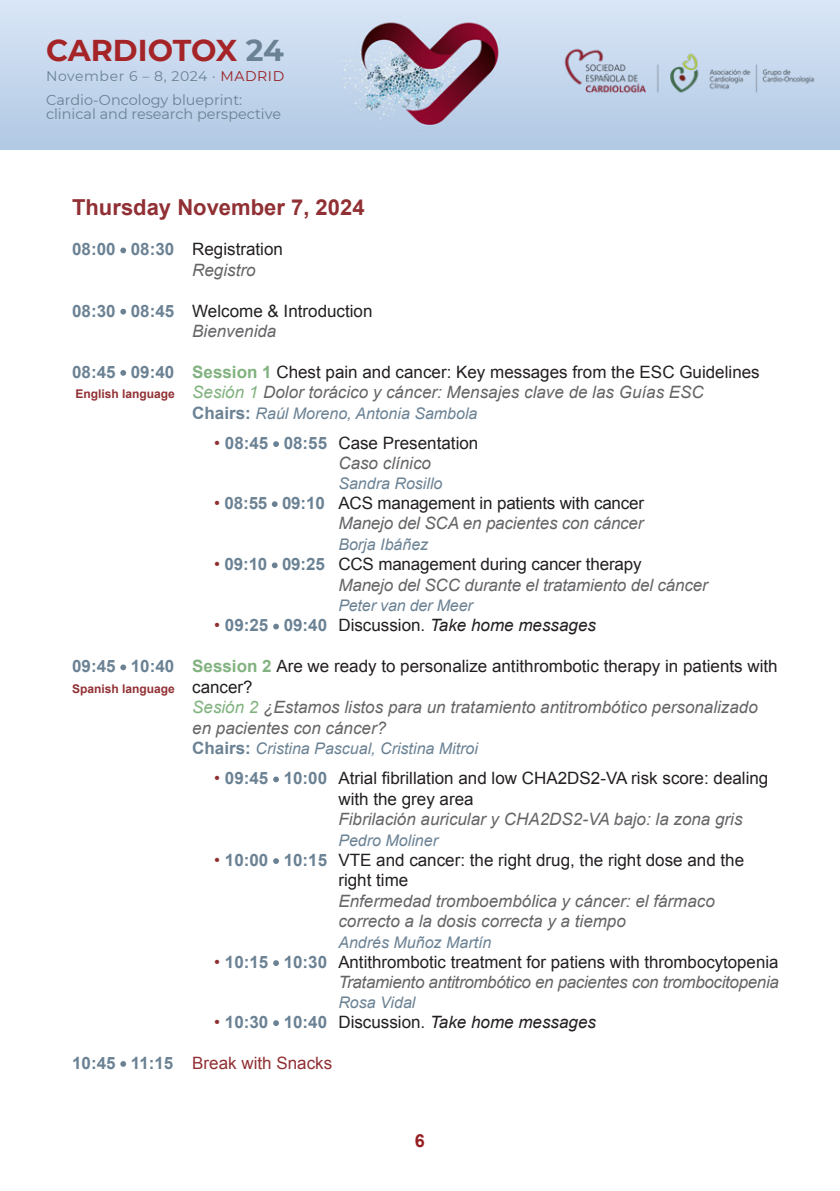
<style>
.page{position:relative;width:840px;height:1191px;background:#fff}
.page>*{position:absolute;margin:0;border:0;box-sizing:border-box;transform-origin:0 0}
.t1{font:700 30px "Montserrat";letter-spacing:-.01em;color:#a52428}
.t2{font:700 22px "Arial";color:#913034}
.t3{font:700 18px "Arial";color:#982022}
.t4{font:17px/20.4px "Arial";color:#231f20}
.t5{font:italic 17px/20.4px "Arial";color:#656568}
.t6{font:italic 17px/20.4px "Arial";letter-spacing:-.02em;color:#656568;text-align:right}
.t7{font:italic 17px "Arial";color:#231f20}
.t8{font:17px "Arial";color:#913034}
.t9{font:italic 16px "Arial";color:#6b8294}
.t10{font:14.4px/14.4px "Montserrat";color:#6b8294}
.t11{font:14px "Montserrat";letter-spacing:.04em;color:#6b8294}
.t12{font:700 12px "Arial";color:#913034}
.s1{color:#6b8294}
.s2{color:#982022}
.s3{font-weight:700;color:#6b8294}
.s4{font-style:italic;color:#656568}
.s5{font-weight:700;color:#81b27f}
.s6{font-weight:700;font-style:normal;font-size:12px;color:#913034}
.s7{color:#81b27f}
.s8{font-weight:700;font-style:normal;font-size:17px}
.s9{color:#913034}
.s10{font-style:normal;color:#913034}
.s11{font-weight:700;font-style:normal;color:#6b8294}
.s12{font-style:normal;color:#231f20}
.s13{font-style:normal}
.s14{font-weight:400;font-size:17px;color:#231f20}
</style>
<div class="page">
<img style="left:0;top:0;width:839px;height:149px">
<img style="left:562px;top:47px;width:254px;height:47px">
<svg style="left:120px;top:247px;width:6px;height:6px"></svg>
<svg style="left:120px;top:309px;width:6px;height:5px"></svg>
<svg style="left:120px;top:370px;width:6px;height:6px"></svg>
<svg style="left:273px;top:441px;width:6px;height:6px"></svg>
<svg style="left:272px;top:501px;width:5px;height:6px"></svg>
<svg style="left:272px;top:562px;width:5px;height:6px"></svg>
<svg style="left:273px;top:623px;width:6px;height:6px"></svg>
<svg style="left:120px;top:664px;width:6px;height:6px"></svg>
<svg style="left:273px;top:776px;width:6px;height:6px"></svg>
<svg style="left:273px;top:858px;width:6px;height:6px"></svg>
<svg style="left:273px;top:960px;width:6px;height:6px"></svg>
<svg style="left:273px;top:1020px;width:6px;height:6px"></svg>
<svg style="left:120px;top:1061px;width:6px;height:5px"></svg>
<h1 class="t1" style="left:46px;top:29px;width:239px">CARDIOTOX <span class="s1">24</span></h1>
<p class="t11" style="left:46px;top:66px;width:239px">November 6 – 8, 2024 · <span class="s2">MADRID</span></p>
<p class="t10" style="left:46px;top:92px;width:236px">Cardio-Oncology blueprint: clinical and research perspective</p>
<p class="t2" style="left:72px;top:192px;width:294px">Thursday November 7, 2024</p>
<p class="t4" style="left:192px;top:239px;width:92px;text-indent:-120px"><span class="s3">08:00 08:30</span> Registration<br><span class="s4">Registro</span></p>
<p class="t4" style="left:192px;top:300px;width:182px;text-indent:-120px"><span class="s3">08:30 08:45</span> Welcome &amp; Introduction<br><span class="s4">Bienvenida</span></p>
<p class="t4" style="left:72px;top:362px;width:688px"><span class="s3">08:45 09:40</span> <span class="s5">Session 1</span> Chest pain and cancer: Key messages from the ESC Guidelines</p>
<p class="t5" style="left:75px;top:382px;width:629px"><span class="s6">English language</span> <span class="s7">Sesión 1</span> Dolor torácico y cáncer: Mensajes clave de las Guías ESC</p>
<p class="t9" style="left:192px;top:402px;width:287px"><span class="s8">Chairs:</span> Raúl Moreno, Antonia Sambola</p>
<p class="t4" style="left:338px;top:433px;width:141px;text-indent:-124px"><span class="s9">•</span> <span class="s3">08:45 08:55</span> Case Presentation<br><span class="s4">Caso clínico</span></p>
<p class="t9" style="left:338px;top:472px;width:106px">Sandra Rosillo</p>
<p class="t4" style="left:214px;top:493px;width:431px;text-align:right"><span class="s9">•</span> <span class="s3">08:55 09:10</span> ACS management in patients with cancer<br><span class="s4">Manejo del SCA en pacientes con cáncer</span></p>
<p class="t9" style="left:338px;top:534px;width:91px">Borja Ibáñez</p>
<p class="t5" style="left:338px;top:554px;width:371px;text-indent:-124px"><span class="s10">•</span> <span class="s11">09:10 09:25</span> <span class="s12">CCS management during cancer therapy<br></span>Manejo del SCC durante el tratamiento del cáncer</p>
<p class="t9" style="left:338px;top:595px;width:136px">Peter van der Meer</p>
<p class="t7" style="left:214px;top:614px;width:383px"><span class="s10">•</span> <span class="s11">09:25 09:40</span> <span class="s13">Discussion.</span> Take home messages</p>
<p class="t4" style="left:72px;top:656px;width:706px"><span class="s3">09:45 10:40</span> <span class="s5">Session 2</span> Are we ready to personalize antithrombotic therapy in patients with</p>
<p class="t12" style="left:72px;top:680px;width:182px">Spanish language <span class="s14">cancer?</span></p>
<p class="t5" style="left:192px;top:697px;width:567px"><span class="s7">Sesión 2</span> ¿Estamos listos para un tratamiento antitrombótico personalizado en pacientes con cáncer?</p>
<p class="t9" style="left:192px;top:738px;width:287px"><span class="s8">Chairs:</span> Cristina Pascual, Cristina Mitroi</p>
<p class="t4" style="left:338px;top:768px;width:431px;text-indent:-124px"><span class="s9">•</span> <span class="s3">09:45 10:00</span> Atrial fibrillation and low CHA2DS2-VA risk score: dealing with the grey area<br><span class="s4">Fibrilación auricular y CHA2DS2-VA bajo: la zona gris</span></p>
<p class="t9" style="left:338px;top:829px;width:101px">Pedro Moliner</p>
<p class="t5" style="left:338px;top:850px;width:407px;text-indent:-124px"><span class="s10">•</span> <span class="s11">10:00 10:15</span> <span class="s12">VTE and cancer: the right drug, the right dose and the right time<br></span>Enfermedad tromboembólica y cáncer: el fármaco correcto a la dosis correcta y a tiempo</p>
<p class="t9" style="left:338px;top:931px;width:154px">Andrés Muñoz Martín</p>
<p class="t6" style="left:214px;top:952px;width:566px"><span class="s10">•</span> <span class="s11">10:15 10:30</span> <span class="s12">Antithrombotic treatment for patiens with thrombocytopenia<br></span>Tratamiento antitrombótico en pacientes con trombocitopenia</p>
<p class="t9" style="left:338px;top:991px;width:79px">Rosa Vidal</p>
<p class="t7" style="left:214px;top:1011px;width:383px"><span class="s10">•</span> <span class="s11">10:30 10:40</span> <span class="s13">Discussion.</span> Take home messages</p>
<p class="t8" style="left:72px;top:1051px;width:261px"><span class="s3">10:45 11:15</span> Break with Snacks</p>
<p class="t3" style="left:415px;top:1129px;width:12px">6</p>
</div>
